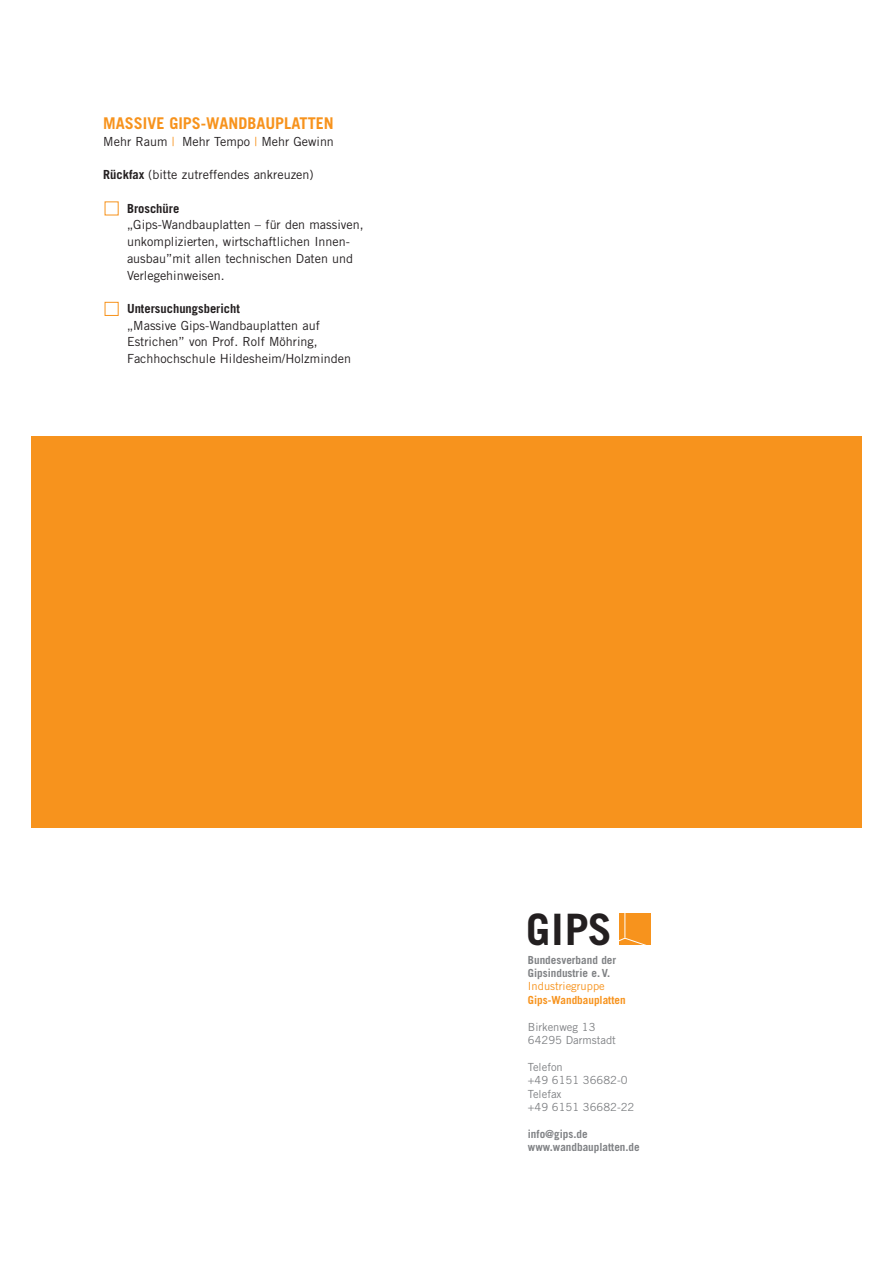
<style>
.page{position:relative;width:893px;height:1263px;background:#fff}
.page>*{position:absolute;margin:0;border:0;box-sizing:border-box;transform-origin:0 0}
.t1{font:700 43.35px "Trade Gothic";color:#231f20}
.t2{font:700 16.2px "Trade Gothic";color:#f7931d}
.t3{font:12.6px/16.8px "Trade Gothic";color:#231f20}
.t4{font:700 12.6px "Trade Gothic";color:#231f20}
.t5{font:11.1px/13.4px "Trade Gothic";color:#808285}
.t6{font:700 11.1px/13.4px "Trade Gothic";color:#808285}
.t7{font:700 11.1px "Trade Gothic";color:#f7931d}
.t8{font:11.1px "Trade Gothic";color:#f7931d}
.s1{color:#f7931d}
.s2{font-weight:700}
</style>
<div class="page">
<div style="left:31px;top:437px;width:831px;height:391px;background:#f7931d"></div>
<svg style="left:104px;top:201px;width:15px;height:115px"></svg>
<svg style="left:619px;top:913px;width:32px;height:32px"></svg>
<p class="t2" style="left:103px;top:117px;width:232px">MASSIVE GIPS-WANDBAUPLATTEN</p>
<p class="t3" style="left:103px;top:134px;width:232px">Mehr Raum <span class="s1">|</span> Mehr Tempo <span class="s1">|</span> Mehr Gewinn</p>
<p class="t3" style="left:103px;top:167px;width:212px"><span class="s2">Rückfax</span> (bitte zutreffendes ankreuzen)</p>
<p class="t4" style="left:127px;top:203px;width:54px">Broschüre</p>
<p class="t3" style="left:127px;top:218px;width:238px">„Gips-Wandbauplatten – für den massiven, unkomplizierten, wirtschaftlichen Innen&shy;ausbau”mit allen technischen Daten und Verlegehinweisen.</p>
<p class="t4" style="left:127px;top:304px;width:114px">Untersuchungsbericht</p>
<p class="t3" style="left:127px;top:318px;width:225px">„Massive Gips-Wandbauplatten auf<br>Estrichen” von Prof. Rolf Möhring,<br>Fachhochschule Hildesheim/Holzminden</p>
<h1 class="t1" style="left:526px;top:914px;width:87px">GIPS</h1>
<p class="t6" style="left:528px;top:954px;width:90px">Bundesverband der<br>Gipsindustrie e.V.</p>
<p class="t8" style="left:528px;top:982px;width:78px">Industriegruppe</p>
<p class="t7" style="left:528px;top:996px;width:99px">Gips-Wandbauplatten</p>
<p class="t5" style="left:528px;top:1021px;width:90px">Birkenweg 13<br>64295 Darmstadt</p>
<p class="t5" style="left:528px;top:1061px;width:108px">Telefon<br>+49 6151 36682-0<br>Telefax<br>+49 6151 36682-22</p>
<p class="t6" style="left:528px;top:1128px;width:113px">info@gips.de www.wandbauplatten.de</p>
</div>
